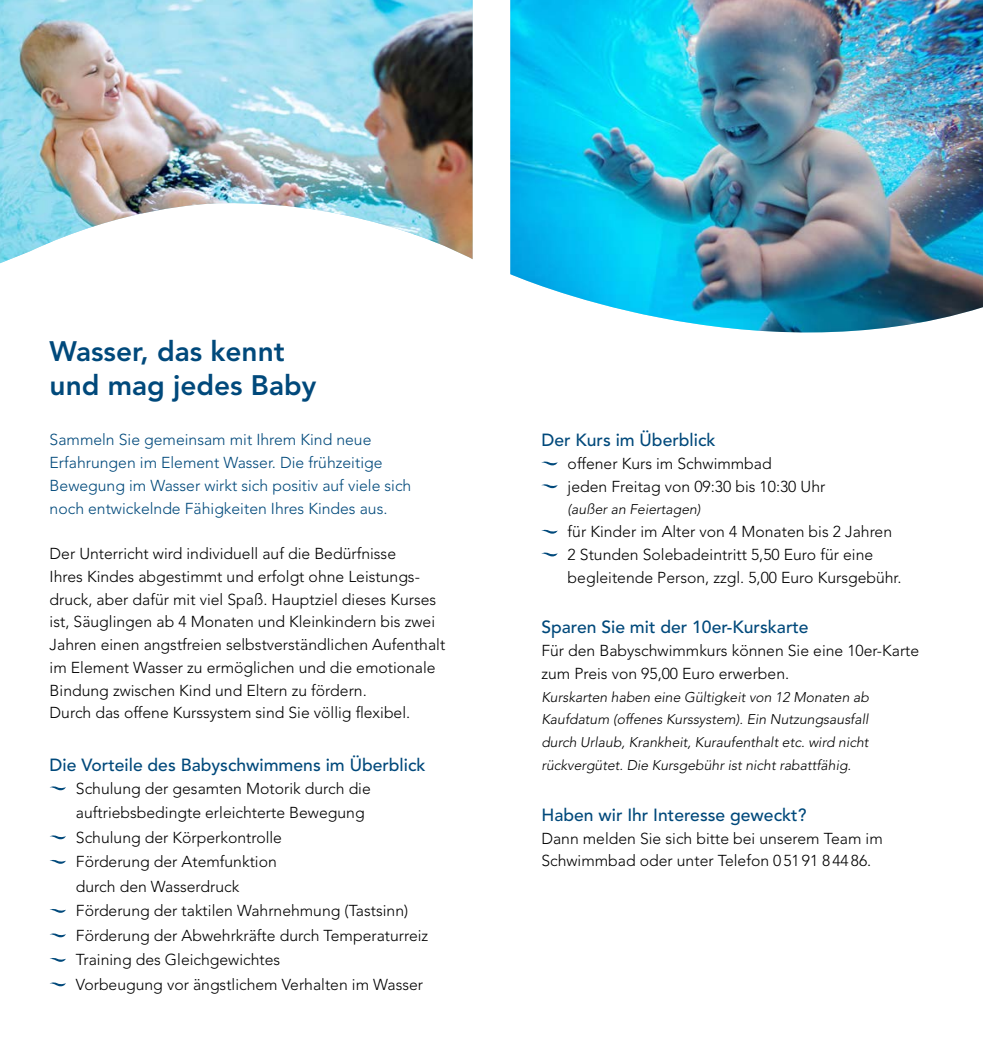
<style>
.page{position:relative;width:983px;height:1042px;background:#fff}
.page>*{position:absolute;margin:0;border:0;box-sizing:border-box;transform-origin:0 0}
.t1{font:800 28px/33.6px "Avenir LT Std";color:#00497b}
.t2{font:500 17.5px "Avenir LT Std";color:#00497b}
.t3{font:300 15.75px/22.8px "Avenir LT Std";color:#000}
.t4{font:300 15.75px/22.8px "Avenir LT Std";color:#00497b}
.t5{font:italic 300 14px/22.8px "Avenir LT Std";color:#000;text-align:justify}
</style>
<div class="page">
<img style="left:510px;top:0;width:472px;height:333px">
<img style="left:0;top:0;width:472px;height:263px">
<svg style="left:541px;top:461px;width:16px;height:4px"></svg>
<svg style="left:541px;top:484px;width:16px;height:4px"></svg>
<svg style="left:541px;top:529px;width:16px;height:5px"></svg>
<svg style="left:541px;top:552px;width:16px;height:4px"></svg>
<svg style="left:50px;top:786px;width:16px;height:4px"></svg>
<svg style="left:50px;top:835px;width:16px;height:4px"></svg>
<svg style="left:50px;top:860px;width:16px;height:4px"></svg>
<svg style="left:50px;top:909px;width:16px;height:4px"></svg>
<svg style="left:50px;top:933px;width:16px;height:4px"></svg>
<svg style="left:50px;top:958px;width:16px;height:4px"></svg>
<svg style="left:50px;top:982px;width:16px;height:4px"></svg>
<h1 class="t1" style="left:50px;top:335px;width:268px">Wasser, das kennt und mag jedes Baby</h1>
<p class="t4" style="left:50px;top:429px;width:363px">Sammeln Sie gemeinsam mit Ihrem Kind neue Erfahrungen im Element Wasser. Die frühzeitige Bewegung im Wasser wirkt sich positiv auf viele sich noch entwickelnde Fähigkeiten Ihres Kindes aus.</p>
<p class="t3" style="left:50px;top:542px;width:397px">Der Unterricht wird individuell auf die Bedürfnisse<br>Ihres Kindes abgestimmt und erfolgt ohne Leistungs&shy;druck, aber dafür mit viel Spaß. Hauptziel dieses Kurses ist, Säuglingen ab 4 Monaten und Kleinkindern bis zwei Jahren einen angstfreien selbstverständlichen Aufenthalt im Element Wasser zu ermöglichen und die emotionale Bindung zwischen Kind und Eltern zu fördern.<br>Durch das offene Kurssystem sind Sie völlig flexibel.</p>
<p class="t2" style="left:50px;top:755px;width:377px">Die Vorteile des Babyschwimmens im Überblick</p>
<p class="t3" style="left:76px;top:776px;width:354px;line-height:24.5px">Schulung der gesamten Motorik durch die auftriebsbedingte erleichterte Bewegung Schulung der Körperkontrolle<br>Förderung der Atemfunktion<br>durch den Wasserdruck<br>Förderung der taktilen Wahrnehmung (Tastsinn)<br>Förderung der Abwehrkräfte durch Temperaturreiz Training des Gleichgewichtes<br>Vorbeugung vor ängstlichem Verhalten im Wasser</p>
<p class="t2" style="left:541px;top:430px;width:176px">Der Kurs im Überblick</p>
<p class="t3" style="left:567px;top:452px;width:259px">offener Kurs im Schwimmbad<br>jeden Freitag von 09:30 bis 10:30 Uhr</p>
<p class="t5" style="left:567px;top:498px;width:134px">(außer an Feiertagen)</p>
<p class="t3" style="left:567px;top:520px;width:335px">für Kinder im Alter von 4 Monaten bis 2 Jahren<br>2 Stunden Solebadeintritt 5,50 Euro für eine begleitende Person, zzgl. 5,00 Euro Kursgebühr.</p>
<p class="t2" style="left:541px;top:617px;width:269px">Sparen Sie mit der 10er-Kurskarte</p>
<p class="t3" style="left:541px;top:639px;width:379px">Für den Babyschwimmkurs können Sie eine 10er-Karte zum Preis von 95,00 Euro erwerben.</p>
<p class="t5" style="left:541px;top:686px;width:329px">Kurskarten haben eine Gültigkeit von 12 Monaten ab Kaufdatum (offenes Kurssystem). Ein Nutzungsausfall durch Urlaub, Krankheit, Kuraufenthalt etc. wird nicht rückvergütet. Die Kursgebühr ist nicht rabattfähig.</p>
<p class="t2" style="left:541px;top:804px;width:266px">Haben wir Ihr Interesse geweckt?</p>
<p class="t3" style="left:541px;top:827px;width:343px">Dann melden Sie sich bitte bei unserem Team im<br>Schwimmbad oder unter Telefon 05191 84486.</p>
</div>
